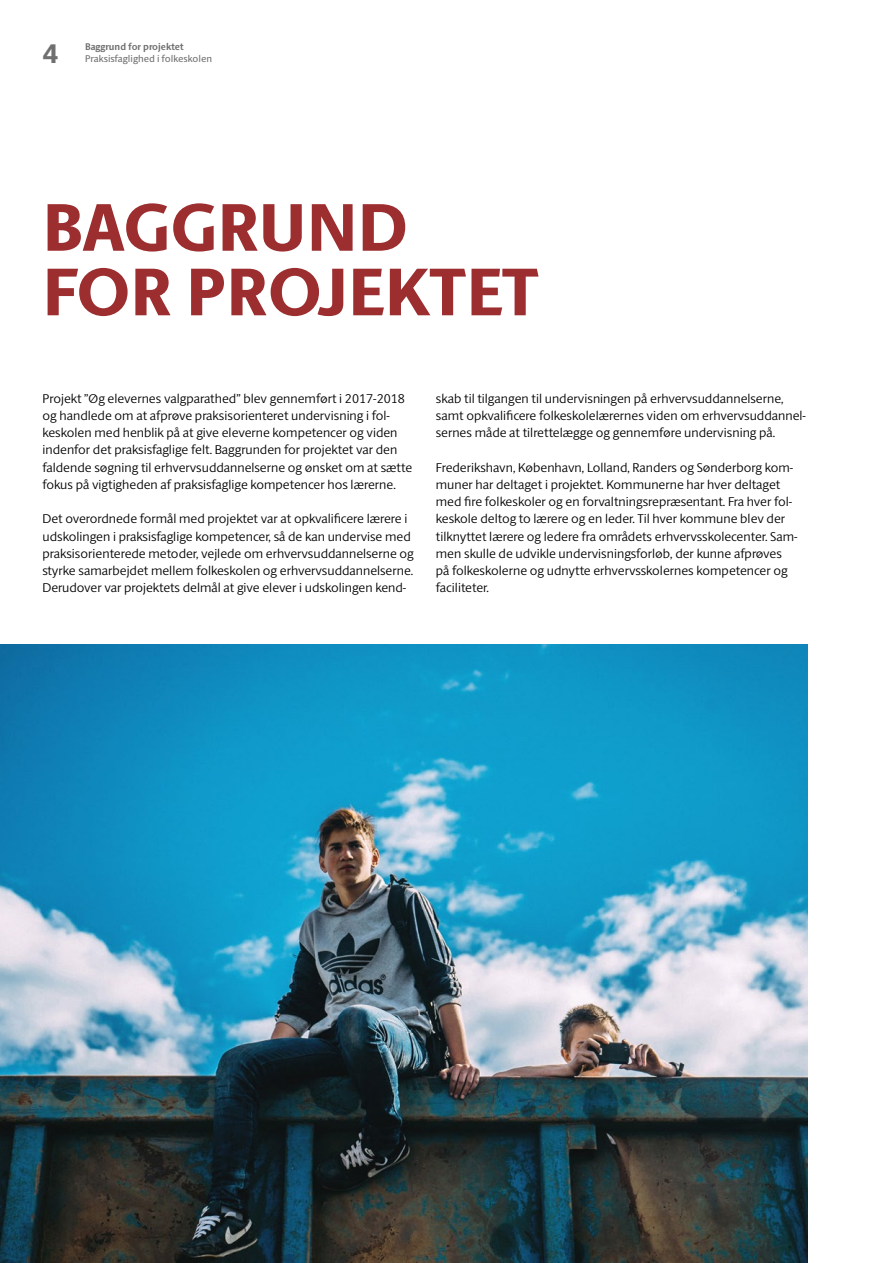
<style>
.page{position:relative;width:893px;height:1263px;background:#fff}
.page>*{position:absolute;margin:0;border:0;box-sizing:border-box;transform-origin:0 0}
.t1{font:800 67.5px/64.5px "ID Sans";color:#9c2e30}
.t2{font:800 27px "ID Sans";color:#6f6f6f}
.t3{font:300 12.75px/17.2px "ID Sans";color:#000}
.t4{font:9.75px "ID Sans";color:#6f6f6f}
.t5{font:700 9.75px "ID Sans";color:#6f6f6f}
</style>
<div class="page">
<img style="left:0;top:644px;width:808px;height:619px">
<h2 class="t2" style="left:43px;top:37px;width:17px">4</h2>
<p class="t5" style="left:85px;top:41px;width:100px">Baggrund for projektet</p>
<p class="t4" style="left:85px;top:53px;width:129px">Praksisfaglighed i folkeskolen</p>
<h1 class="t1" style="left:43px;top:196px;width:498px">BAGGRUND<br>FOR PROJEKTET</h1>
<p class="t3" style="left:43px;top:389px;width:371px">Projekt ”Øg elevernes valgparathed” blev gennemført i 2017-2018 og handlede om at afprøve praksisorienteret undervisning i fol&shy;keskolen med henblik på at give eleverne kompetencer og viden indenfor det praksisfaglige felt. Baggrunden for projektet var den faldende søgning til erhvervsuddannelserne og ønsket om at sætte fokus på vigtigheden af praksisfaglige kompetencer hos lærerne.</p>
<p class="t3" style="left:43px;top:510px;width:373px">Det overordnede formål med projektet var at opkvalificere lærere i udskolingen i praksisfaglige kompetencer, så de kan undervise med praksisorienterede metoder, vejlede om erhvervsuddannelserne og styrke samarbejdet mellem folkeskolen og erhvervsuddannelserne.<br>Derudover var projektets delmål at give elever i udskolingen kend-</p>
<p class="t3" style="left:436px;top:389px;width:372px">skab til tilgangen til undervisningen på erhvervsuddannelserne, samt opkvalificere folkeskolelærernes viden om erhvervsuddannel&shy;sernes måde at tilrettelægge og gennemføre undervisning på.</p>
<p class="t3" style="left:436px;top:458px;width:363px">Frederikshavn, København, Lolland, Randers og Sønderborg kom&shy;muner har deltaget i projektet. Kommunerne har hver deltaget med fire folkeskoler og en forvaltningsrepræsentant. Fra hver fol&shy;keskole deltog to lærere og en leder. Til hver kommune blev der tilknyttet lærere og ledere fra områdets erhvervsskolecenter. Sam&shy;men skulle de udvikle undervisningsforløb, der kunne afprøves på folkeskolerne og udnytte erhvervsskolernes kompetencer og faciliteter.</p>
</div>
